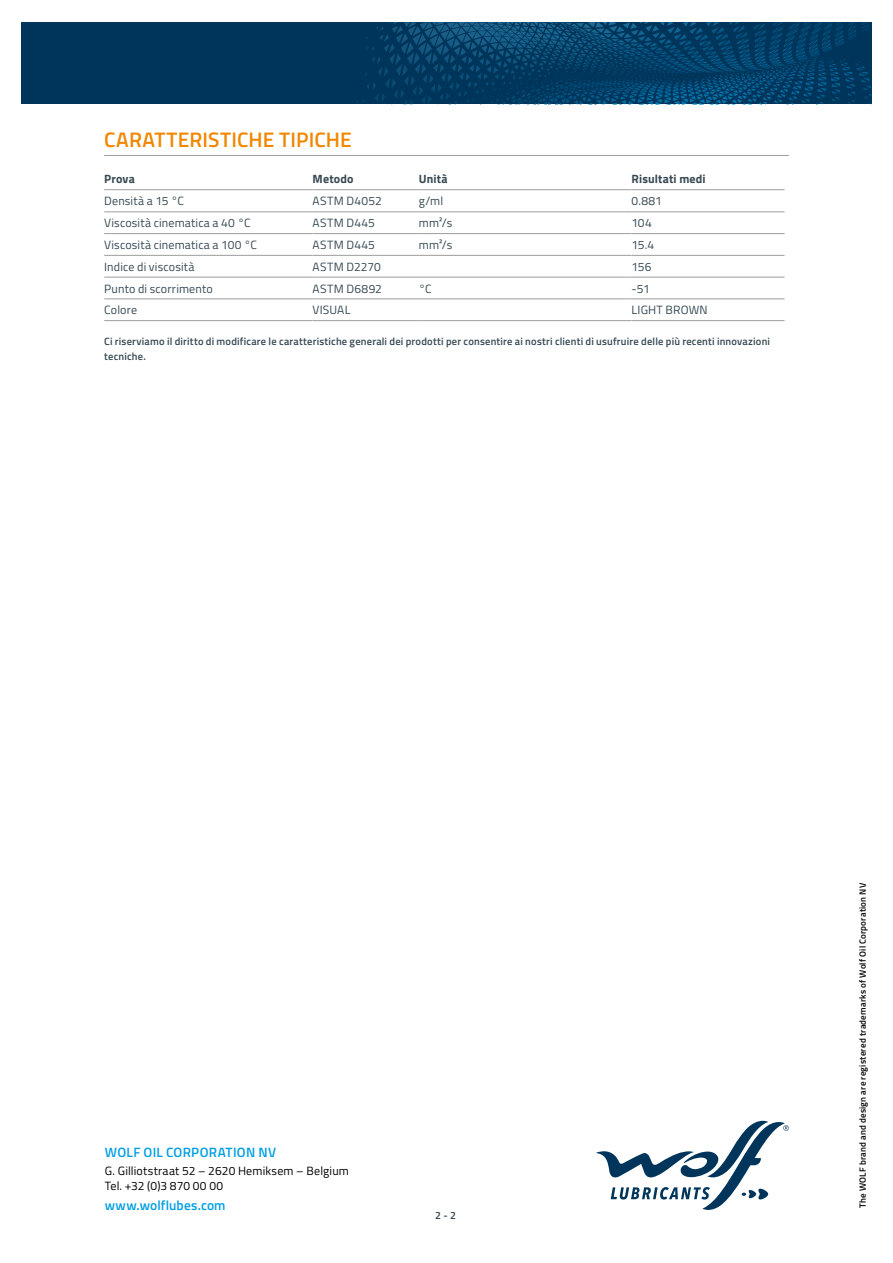
<style>
.page{position:relative;width:893px;height:1263px;background:#fff}
.page>*{position:absolute;margin:0;border:0;box-sizing:border-box;transform-origin:0 0}
.t1{font:600 21px "Titillium";letter-spacing:.005em;color:#f18700}
.t2{font:600 13.5px "Titillium";letter-spacing:.015em;color:#009fe3}
.t3{font:12px "Titillium";letter-spacing:.015em;color:#364953}
.t4{font:12px/14.4px "Titillium";letter-spacing:.015em;color:#000}
.t5{font:700 12px "Titillium";letter-spacing:.015em;color:#364953}
.t6{font:600 10.5px/15px "Titillium";letter-spacing:.02em;color:#364953}
.t7{font:600 9px "Titillium";letter-spacing:.025em;color:#000}
</style>
<div class="page">
<svg style="left:596px;top:1121px;width:193px;height:89px"></svg>
<svg style="left:21px;top:22px;width:851px;height:82px;background:#013b62"></svg>
<hr style="left:104px;top:155px;width:685px;height:1px;background:#9d9d9c">
<hr style="left:104px;top:189px;width:209px;height:1px;background:#9d9d9c">
<hr style="left:313px;top:189px;width:106px;height:1px;background:#9d9d9c">
<hr style="left:419px;top:189px;width:212px;height:1px;background:#9d9d9c">
<hr style="left:631px;top:189px;width:153px;height:1px;background:#9d9d9c">
<hr style="left:104px;top:211px;width:209px;height:1px;background:#9d9d9c">
<hr style="left:313px;top:211px;width:106px;height:1px;background:#9d9d9c">
<hr style="left:419px;top:211px;width:212px;height:1px;background:#9d9d9c">
<hr style="left:631px;top:211px;width:153px;height:1px;background:#9d9d9c">
<hr style="left:104px;top:233px;width:209px;height:1px;background:#9d9d9c">
<hr style="left:313px;top:233px;width:106px;height:1px;background:#9d9d9c">
<hr style="left:419px;top:233px;width:212px;height:1px;background:#9d9d9c">
<hr style="left:631px;top:233px;width:153px;height:1px;background:#9d9d9c">
<hr style="left:104px;top:255px;width:209px;height:1px;background:#9d9d9c">
<hr style="left:313px;top:255px;width:106px;height:1px;background:#9d9d9c">
<hr style="left:419px;top:255px;width:212px;height:1px;background:#9d9d9c">
<hr style="left:631px;top:255px;width:153px;height:1px;background:#9d9d9c">
<hr style="left:104px;top:277px;width:209px;height:1px;background:#9d9d9c">
<hr style="left:313px;top:277px;width:106px;height:1px;background:#9d9d9c">
<hr style="left:419px;top:277px;width:212px;height:1px;background:#9d9d9c">
<hr style="left:631px;top:277px;width:153px;height:1px;background:#9d9d9c">
<hr style="left:104px;top:298px;width:209px;height:1px;background:#9d9d9c">
<hr style="left:313px;top:298px;width:106px;height:1px;background:#9d9d9c">
<hr style="left:419px;top:298px;width:212px;height:1px;background:#9d9d9c">
<hr style="left:631px;top:298px;width:153px;height:1px;background:#9d9d9c">
<hr style="left:104px;top:320px;width:209px;height:1px;background:#9d9d9c">
<hr style="left:313px;top:320px;width:106px;height:1px;background:#9d9d9c">
<hr style="left:419px;top:320px;width:212px;height:1px;background:#9d9d9c">
<hr style="left:631px;top:320px;width:153px;height:1px;background:#9d9d9c">
<h1 class="t1" style="left:104px;top:124px;width:249px">CARATTERISTICHE TIPICHE</h1>
<p class="t5" style="left:104px;top:170px;width:32px">Prova</p>
<p class="t5" style="left:313px;top:170px;width:43px">Metodo</p>
<p class="t5" style="left:419px;top:170px;width:30px">Unità</p>
<p class="t5" style="left:631px;top:170px;width:76px">Risultati medi</p>
<p class="t3" style="left:104px;top:192px;width:81px">Densità a 15 °C</p>
<p class="t3" style="left:313px;top:192px;width:71px">ASTM D4052</p>
<p class="t3" style="left:419px;top:192px;width:26px">g/ml</p>
<p class="t3" style="left:631px;top:192px;width:32px">0.881</p>
<p class="t3" style="left:104px;top:214px;width:148px">Viscosità cinematica a 40 °C</p>
<p class="t3" style="left:313px;top:214px;width:64px">ASTM D445</p>
<p class="t3" style="left:419px;top:214px;width:35px">mm²/s</p>
<p class="t3" style="left:631px;top:214px;width:22px">104</p>
<p class="t3" style="left:104px;top:236px;width:154px">Viscosità cinematica a 100 °C</p>
<p class="t3" style="left:313px;top:236px;width:64px">ASTM D445</p>
<p class="t3" style="left:419px;top:236px;width:35px">mm²/s</p>
<p class="t3" style="left:631px;top:236px;width:24px">15.4</p>
<p class="t3" style="left:104px;top:258px;width:92px">Indice di viscosità</p>
<p class="t3" style="left:313px;top:258px;width:70px">ASTM D2270</p>
<p class="t3" style="left:631px;top:258px;width:21px">156</p>
<p class="t3" style="left:104px;top:279px;width:110px">Punto di scorrimento</p>
<p class="t3" style="left:313px;top:279px;width:71px">ASTM D6892</p>
<p class="t3" style="left:419px;top:279px;width:14px">°C</p>
<p class="t3" style="left:631px;top:279px;width:20px">-51</p>
<p class="t3" style="left:104px;top:301px;width:35px">Colore</p>
<p class="t3" style="left:313px;top:301px;width:39px">VISUAL</p>
<p class="t3" style="left:631px;top:301px;width:78px">LIGHT BROWN</p>
<p class="t6" style="left:104px;top:333px;width:667px">Ci riserviamo il diritto di modificare le caratteristiche generali dei prodotti per consentire ai nostri clienti di usufruire delle più recenti innovazioni tecniche.</p>
<p class="t2" style="left:105px;top:1142px;width:173px">WOLF OIL CORPORATION NV</p>
<p class="t4" style="left:105px;top:1163px;width:246px">G. Gilliotstraat 52 – 2620 Hemiksem – Belgium<br>Tel. +32 (0)3 870 00 00</p>
<p class="t2" style="left:105px;top:1195px;width:122px">www.wolflubes.com</p>
<p class="t6" style="left:435px;top:1207px;width:22px">2 - 2</p>
<p class="t7" style="left:856px;top:1208px;width:326px;rotate:-90deg">The WOLF brand and design are registered trademarks of Wolf Oil Corporation NV</p>
</div>
